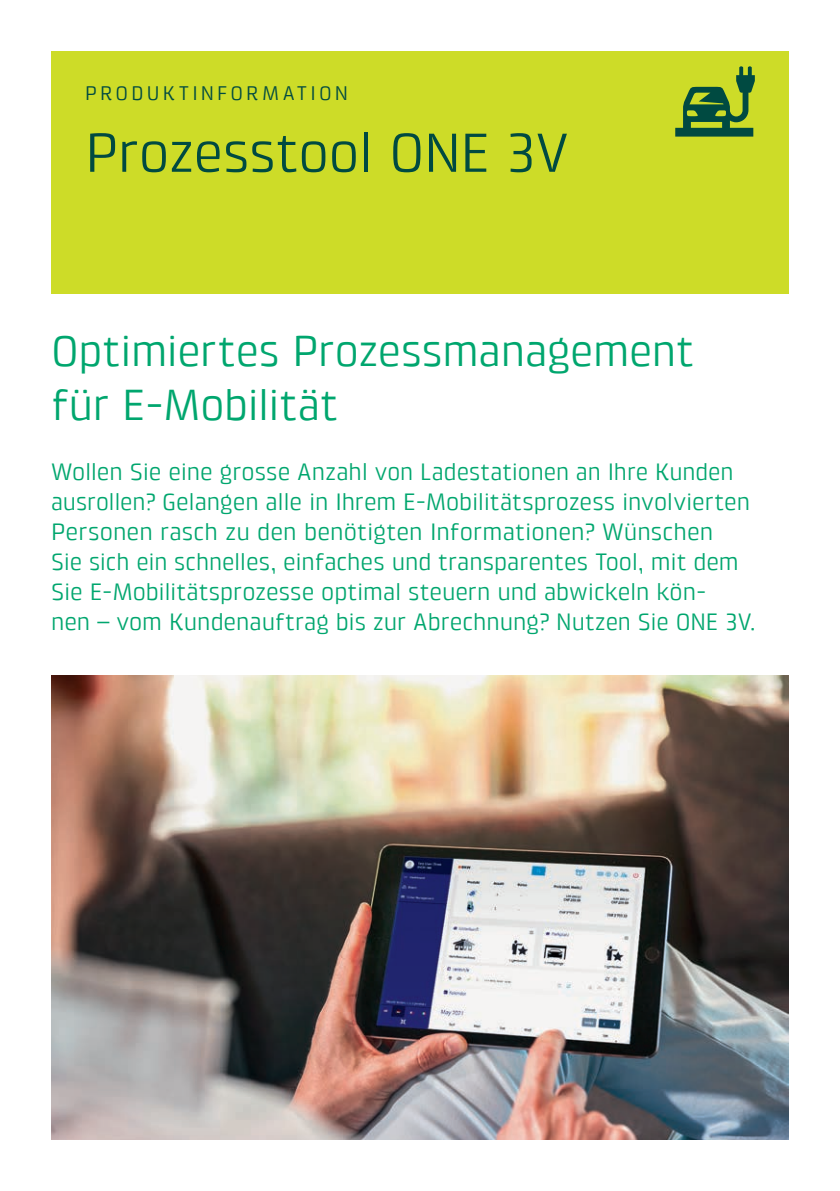
<style>
.page{position:relative;width:840px;height:1191px;background:#fff}
.page>*{position:absolute;margin:0;border:0;box-sizing:border-box;transform-origin:0 0}
.BKW_Headline{font:56px "Klint Pro";letter-spacing:-.005em;color:#004a41}
.Titel{font:44px/54px "Klint Pro";letter-spacing:-.01em;color:#00a66e}
.Lead{font:24px/30px "Klint Pro";letter-spacing:-.005em;color:#00a66e}
.BKW_Cover_Rubrik_10{font:20px "Klint Pro";letter-spacing:.155em;color:#004a41}
</style>
<div class="page">
<div style="left:51px;top:51px;width:737px;height:243px;background:#cddc28"></div>
<svg style="left:675px;top:66px;width:79px;height:71px"></svg>
<img style="left:51px;top:675px;width:737px;height:465px">
<p class="BKW_Cover_Rubrik_10" style="left:85px;top:82px;width:264px">PRODUKTINFORMATION</p>
<p class="BKW_Headline" style="left:85px;top:121px;width:485px">Prozesstool ONE 3V</p>
<p class="Titel" style="left:51px;top:323px;width:644px">Optimiertes Prozessmanagement für E-Mobilität</p>
<p class="Lead" style="left:51px;top:457px;width:706px">Wollen Sie eine grosse Anzahl von Ladestationen an Ihre Kunden ausrollen? Gelangen alle in Ihrem E-Mobilitätsprozess involvierten Personen rasch zu den benötigten Informationen? Wünschen<br>Sie sich ein schnelles, einfaches und transparentes Tool, mit dem Sie E-Mobilitätsprozesse optimal steuern und abwickeln kön-<br>nen – vom Kundenauftrag bis zur Abrechnung? Nutzen Sie ONE 3V.</p>
</div>
